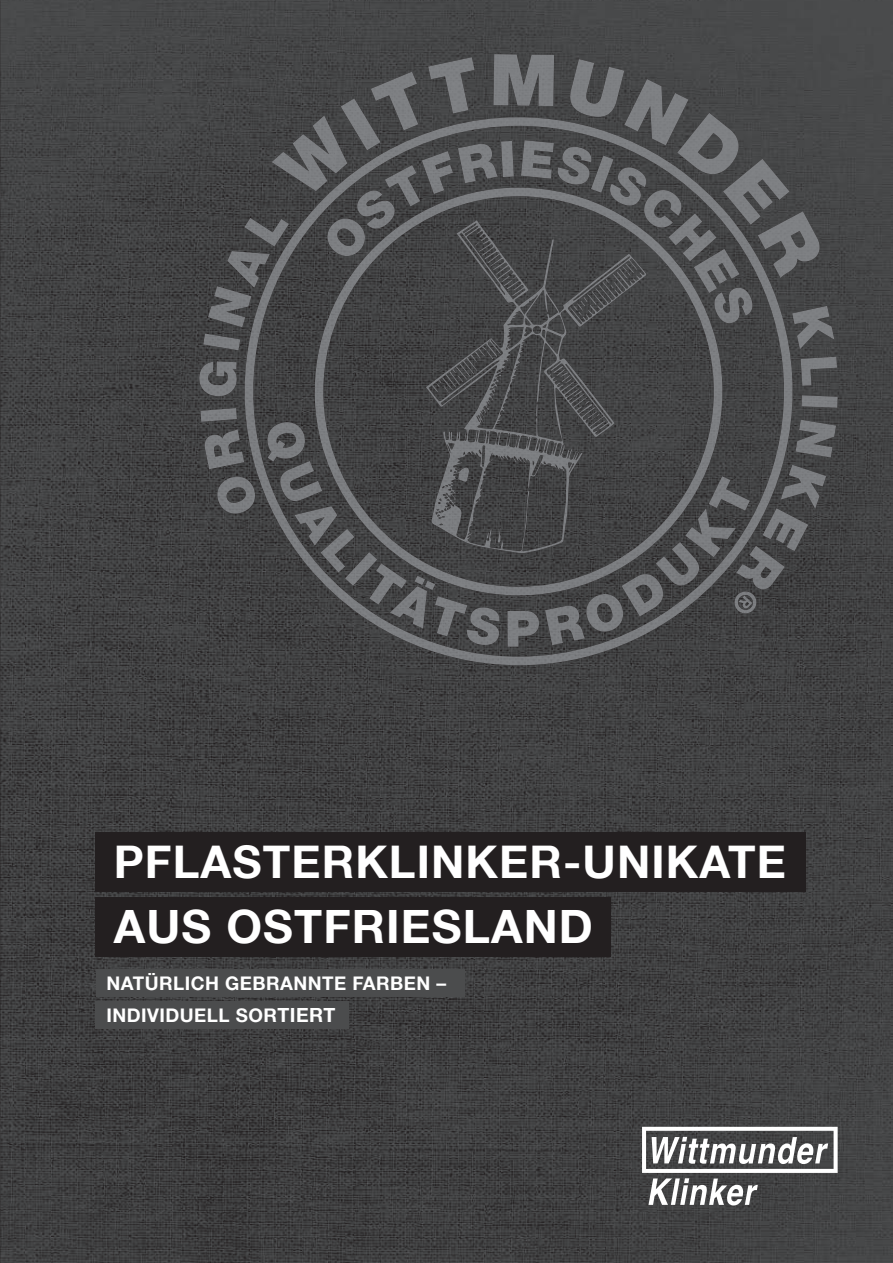
<style>
.page{position:relative;width:893px;height:1263px;background:#fff}
.page>*{position:absolute;margin:0;border:0;box-sizing:border-box;transform-origin:0 0}
.t1{font:700 45.9px "Helvetica Neue LT Com";letter-spacing:.025em;color:#fff}
.t2{font:700 45px "Helvetica Neue LT Com";letter-spacing:.025em;color:#fff}
.t3{font:700 18.75px "Helvetica Neue LT Com";letter-spacing:.025em;color:#fff}
.s1{font-size:19.5px}
</style>
<div class="page">
<img style="left:1px;top:0;width:892px;height:1263px">
<img style="left:0;top:0;width:1px;height:1263px">
<img style="left:330px;top:218px;width:27px;height:38px">
<img style="left:357px;top:190px;width:38px;height:38px">
<img style="left:385px;top:167px;width:35px;height:39px">
<img style="left:422px;top:167px;width:31px;height:27px">
<img style="left:458px;top:167px;width:40px;height:16px">
<img style="left:501px;top:167px;width:13px;height:10px">
<img style="left:521px;top:167px;width:33px;height:12px">
<img style="left:558px;top:167px;width:33px;height:18px">
<img style="left:591px;top:167px;width:19px;height:21px">
<img style="left:610px;top:167px;width:36px;height:21px">
<img style="left:653px;top:190px;width:15px;height:38px">
<img style="left:668px;top:217px;width:48px;height:32px">
<img style="left:695px;top:249px;width:23px;height:40px">
<img style="left:714px;top:288px;width:38px;height:35px">
<img style="left:276px;top:422px;width:29px;height:40px">
<img style="left:280px;top:461px;width:41px;height:40px">
<img style="left:319px;top:506px;width:2px;height:40px">
<img style="left:321px;top:545px;width:33px;height:21px">
<img style="left:345px;top:552px;width:32px;height:14px">
<img style="left:369px;top:563px;width:21px;height:42px">
<img style="left:390px;top:595px;width:45px;height:20px">
<img style="left:435px;top:596px;width:32px;height:19px">
<img style="left:467px;top:607px;width:33px;height:8px">
<img style="left:507px;top:611px;width:32px;height:4px">
<img style="left:545px;top:606px;width:40px;height:9px">
<img style="left:586px;top:595px;width:35px;height:20px">
<img style="left:621px;top:574px;width:38px;height:41px">
<img style="left:656px;top:545px;width:43px;height:40px">
<img style="left:685px;top:508px;width:33px;height:49px">
<img style="left:709px;top:476px;width:9px;height:35px">
<img style="left:426px;top:239px;width:157px;height:305px">
<img style="left:486px;top:339px;width:15px;height:18px">
<svg style="left:432px;top:346px;width:61px;height:48px"></svg>
<img style="left:498px;top:528px;width:3px;height:15px">
<svg style="left:487px;top:532px;width:9px;height:12px"></svg>
<svg style="left:536px;top:404px;width:2px;height:13px"></svg>
<svg style="left:573px;top:294px;width:24px;height:21px"></svg>
<svg style="left:606px;top:263px;width:28px;height:25px"></svg>
<svg style="left:574px;top:391px;width:16px;height:14px"></svg>
<svg style="left:588px;top:411px;width:12px;height:10px"></svg>
<svg style="left:553px;top:366px;width:19px;height:17px"></svg>
<svg style="left:501px;top:276px;width:11px;height:10px"></svg>
<img style="left:255px;top:466px;width:64px;height:100px">
<img style="left:241px;top:264px;width:35px;height:203px">
<img style="left:307px;top:566px;width:71px;height:50px">
<img style="left:275px;top:192px;width:55px;height:93px">
<img style="left:361px;top:615px;width:315px;height:50px">
<img style="left:329px;top:153px;width:55px;height:52px">
<img style="left:383px;top:117px;width:294px;height:50px">
<img style="left:659px;top:566px;width:71px;height:50px">
<img style="left:660px;top:166px;width:63px;height:51px">
<img style="left:718px;top:466px;width:63px;height:100px">
<img style="left:718px;top:216px;width:64px;height:101px">
<img style="left:773px;top:316px;width:23px;height:151px">
<img style="left:321px;top:442px;width:75px;height:103px">
<img style="left:313px;top:281px;width:34px;height:162px">
<img style="left:384px;top:544px;width:269px;height:51px">
<img style="left:346px;top:228px;width:50px;height:72px">
<img style="left:395px;top:201px;width:50px;height:39px">
<img style="left:444px;top:188px;width:209px;height:51px">
<img style="left:639px;top:493px;width:56px;height:52px">
<img style="left:639px;top:238px;width:56px;height:52px">
<img style="left:685px;top:442px;width:31px;height:52px">
<img style="left:685px;top:289px;width:31px;height:52px">
<img style="left:707px;top:340px;width:17px;height:103px">
<img style="left:217px;top:477px;width:38px;height:37px">
<img style="left:205px;top:429px;width:39px;height:40px">
<img style="left:200px;top:408px;width:37px;height:14px">
<img style="left:199px;top:361px;width:38px;height:35px">
<img style="left:203px;top:334px;width:37px;height:16px">
<img style="left:208px;top:286px;width:43px;height:41px">
<img style="left:227px;top:251px;width:43px;height:37px">
<img style="left:244px;top:218px;width:45px;height:29px">
<img style="left:272px;top:115px;width:75px;height:76px">
<img style="left:341px;top:98px;width:40px;height:52px">
<img style="left:371px;top:72px;width:47px;height:58px">
<img style="left:428px;top:57px;width:47px;height:57px">
<img style="left:493px;top:54px;width:61px;height:52px">
<img style="left:569px;top:59px;width:55px;height:58px">
<img style="left:624px;top:79px;width:64px;height:66px">
<img style="left:677px;top:113px;width:62px;height:61px">
<img style="left:723px;top:159px;width:66px;height:66px">
<img style="left:758px;top:211px;width:62px;height:67px">
<img style="left:792px;top:306px;width:42px;height:43px">
<img style="left:801px;top:357px;width:36px;height:29px">
<img style="left:801px;top:395px;width:37px;height:13px">
<img style="left:795px;top:420px;width:41px;height:37px">
<img style="left:781px;top:465px;width:45px;height:44px">
<img style="left:762px;top:508px;width:46px;height:43px">
<img style="left:736px;top:546px;width:49px;height:43px">
<img style="left:734px;top:591px;width:22px;height:22px">
<svg style="left:642px;top:1127px;width:196px;height:78px"></svg>
<div style="left:96px;top:832px;width:710px;height:59px;background:#231f20"></div>
<div style="left:96px;top:969px;width:369px;height:27px;background:#4b4c4d"></div>
<div style="left:96px;top:897px;width:515px;height:60px;background:#231f20"></div>
<div style="left:96px;top:1002px;width:253px;height:27px;background:#4b4c4d"></div>
<h2 class="t2" style="left:114px;top:833px;width:674px">PFLASTERKLINKER-UNIKATE</h2>
<h1 class="t1" style="left:114px;top:898px;width:481px">AUS OSTFRIESLAND</h1>
<p class="t3" style="left:107px;top:971px;width:341px">NATÜRLICH GEBRANNTE FARBEN <span class="s1">–</span></p>
<p class="t3" style="left:107px;top:1004px;width:230px">INDIVIDUELL SOR<span class="s1">TIERT</span></p>
</div>
